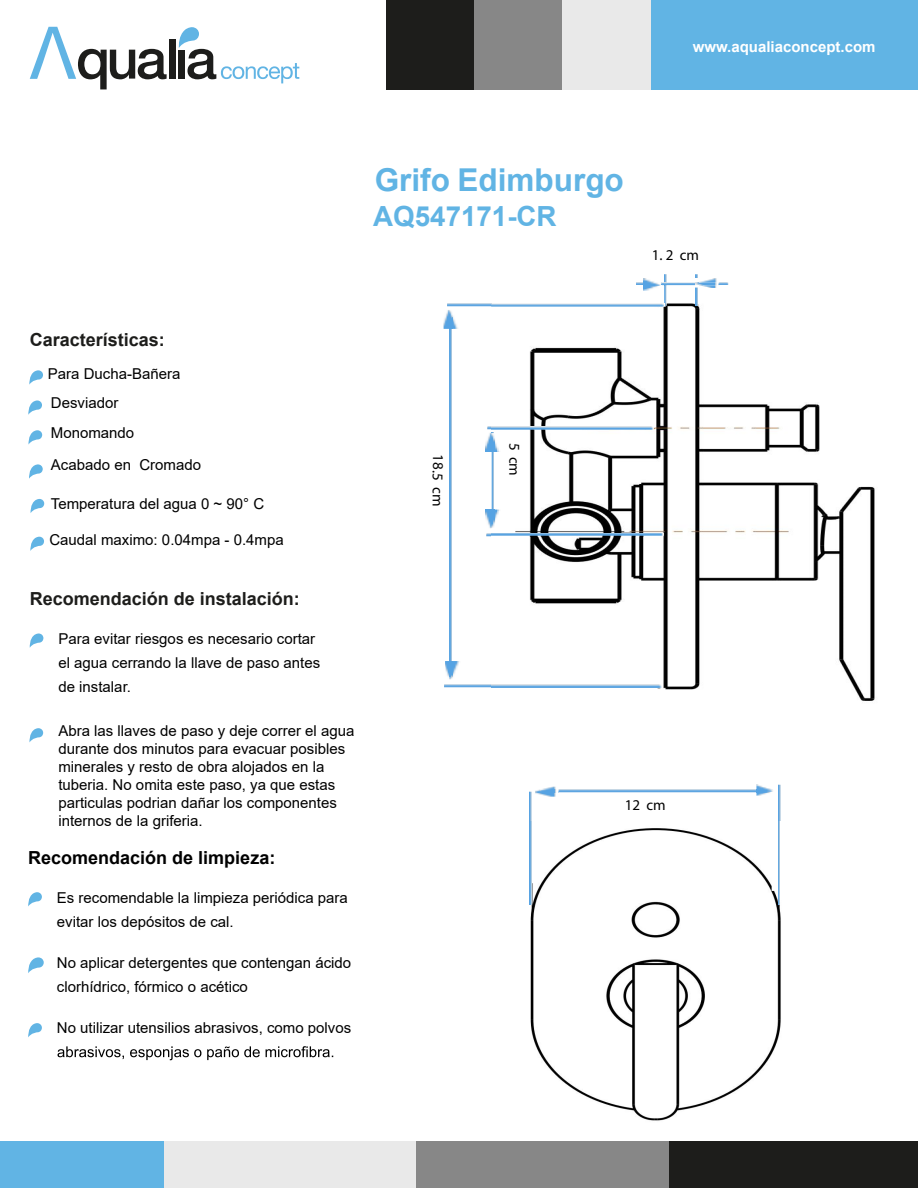
<style>
.page{position:relative;width:918px;height:1188px;background:#fff}
.page>*{position:absolute;margin:0;border:0;box-sizing:border-box;transform-origin:0 0}
.t1{font:700 31.5px "Arial";color:#61b4e4}
.t2{font:700 27.75px "Arial";color:#61b4e4}
.t3{font:700 18px "Arial";color:#1d1d1b}
.t4{font:700 18px "Arial";color:#000}
.t5{font:15px/18px "Arial";color:#000}
.t6{font:700 15px "Arial";color:#fff}
.t7{font:15px "Myriad Pro";letter-spacing:-.005em;color:#000}
</style>
<div class="page">
<div style="left:0;top:1142px;width:163px;height:46px;background:#61b4e4"></div>
<div style="left:164px;top:1142px;width:253px;height:46px;background:#e9e9e9"></div>
<div style="left:417px;top:1142px;width:253px;height:46px;background:#878787"></div>
<div style="left:670px;top:1142px;width:248px;height:46px;background:#1d1d1b"></div>
<div style="left:650px;top:0;width:268px;height:89px;background:#61b4e4"></div>
<div style="left:562px;top:0;width:88px;height:89px;background:#e9e9e9"></div>
<div style="left:474px;top:0;width:88px;height:89px;background:#878787"></div>
<div style="left:386px;top:0;width:88px;height:89px;background:#1d1d1b"></div>
<div style="left:169px;top:39px;width:7px;height:40px;background:#1d1d1b"></div>
<svg style="left:30px;top:27px;width:137px;height:62px"></svg>
<svg style="left:179px;top:27px;width:120px;height:56px"></svg>
<svg style="left:29px;top:370px;width:14px;height:15px"></svg>
<svg style="left:30px;top:634px;width:13px;height:14px"></svg>
<svg style="left:29px;top:728px;width:14px;height:14px"></svg>
<svg style="left:28px;top:892px;width:14px;height:14px"></svg>
<svg style="left:28px;top:957px;width:16px;height:16px"></svg>
<svg style="left:28px;top:1023px;width:14px;height:14px"></svg>
<svg style="left:28px;top:400px;width:14px;height:15px"></svg>
<svg style="left:30px;top:499px;width:14px;height:14px"></svg>
<svg style="left:29px;top:464px;width:14px;height:15px"></svg>
<svg style="left:30px;top:537px;width:14px;height:14px"></svg>
<svg style="left:58px;top:1046px;width:275px;height:14px"></svg>
<svg style="left:28px;top:430px;width:14px;height:15px"></svg>
<img style="left:491px;top:287px;width:384px;height:414px">
<img style="left:529px;top:828px;width:252px;height:293px">
<img style="left:529px;top:792px;width:3px;height:112px">
<img style="left:778px;top:784px;width:3px;height:120px">
<img style="left:664px;top:287px;width:3px;height:19px">
<img style="left:450px;top:329px;width:2px;height:332px">
<img style="left:492px;top:452px;width:2px;height:58px">
<img style="left:667px;top:283px;width:28px;height:3px">
<img style="left:447px;top:304px;width:219px;height:3px">
<img style="left:444px;top:685px;width:219px;height:3px">
<img style="left:494px;top:427px;width:160px;height:3px">
<img style="left:494px;top:533px;width:171px;height:3px">
<img style="left:559px;top:790px;width:197px;height:3px">
<img style="left:444px;top:310px;width:14px;height:19px">
<svg style="left:450px;top:318px;width:2px;height:11px"></svg>
<img style="left:445px;top:661px;width:15px;height:19px">
<svg style="left:450px;top:661px;width:2px;height:15px"></svg>
<img style="left:494px;top:510px;width:9px;height:18px">
<svg style="left:486px;top:510px;width:8px;height:26px"></svg>
<img style="left:494px;top:433px;width:9px;height:19px">
<img style="left:486px;top:439px;width:2px;height:13px">
<svg style="left:488px;top:427px;width:6px;height:25px"></svg>
<svg style="left:695px;top:274px;width:34px;height:32px"></svg>
<img style="left:644px;top:287px;width:17px;height:4px">
<svg style="left:636px;top:274px;width:31px;height:13px"></svg>
<img style="left:756px;top:784px;width:17px;height:12px">
<img style="left:535px;top:787px;width:24px;height:10px">
<p class="t6" style="left:693px;top:36px;width:184px">www.aqualiaconcept.com</p>
<h1 class="t1" style="left:375px;top:158px;width:251px">Grifo Edimburgo</h1>
<h2 class="t2" style="left:373px;top:197px;width:185px">AQ547171-CR</h2>
<p class="t7" style="left:652px;top:245px;width:49px">1. 2 cm</p>
<p class="t3" style="left:30px;top:327px;width:137px">Características:</p>
<p class="t5" style="left:48px;top:365px;width:134px">Para Ducha-Bañera</p>
<p class="t5" style="left:51px;top:394px;width:69px">Desviador</p>
<p class="t5" style="left:51px;top:417px;width:152px;line-height:32.2px">Monomando<br>Acabado en Cromado</p>
<p class="t5" style="left:51px;top:494px;width:215px">Temperatura del agua 0 ~ 90° C</p>
<p class="t5" style="left:49px;top:531px;width:236px">Caudal maximo: 0.04mpa - 0.4mpa</p>
<p class="t3" style="left:30px;top:586px;width:272px">Recomendación de instalación:</p>
<p class="t5" style="left:58px;top:627px;width:263px;line-height:24px">Para evitar riesgos es necesario cortar el agua cerrando la llave de paso antes de instalar.</p>
<p class="t5" style="left:58px;top:722px;width:297px">Abra las llaves de paso y deje correr el agua durante dos minutos para evacuar posibles minerales y resto de obra alojados en la tuberia. No omita este paso, ya que estas particulas podrian dañar los componentes internos de la griferia.</p>
<p class="t4" style="left:28px;top:845px;width:249px">Recomendación de limpieza:</p>
<p class="t5" style="left:57px;top:886px;width:292px;line-height:24px">Es recomendable la limpieza periódica para evitar los depósitos de cal.</p>
<p class="t5" style="left:57px;top:951px;width:296px;line-height:24px">No aplicar detergentes que contengan ácido clorhídrico, fórmico o acético</p>
<p class="t5" style="left:57px;top:1019px;width:296px">No utilizar utensilios abrasivos, como polvos</p>
<p class="t7" style="left:447px;top:454px;width:53px;rotate:90deg">18.5 cm</p>
<p class="t7" style="left:524px;top:443px;width:35px;rotate:90deg">5 cm</p>
<p class="t7" style="left:625px;top:796px;width:42px">12 cm</p>
</div>
